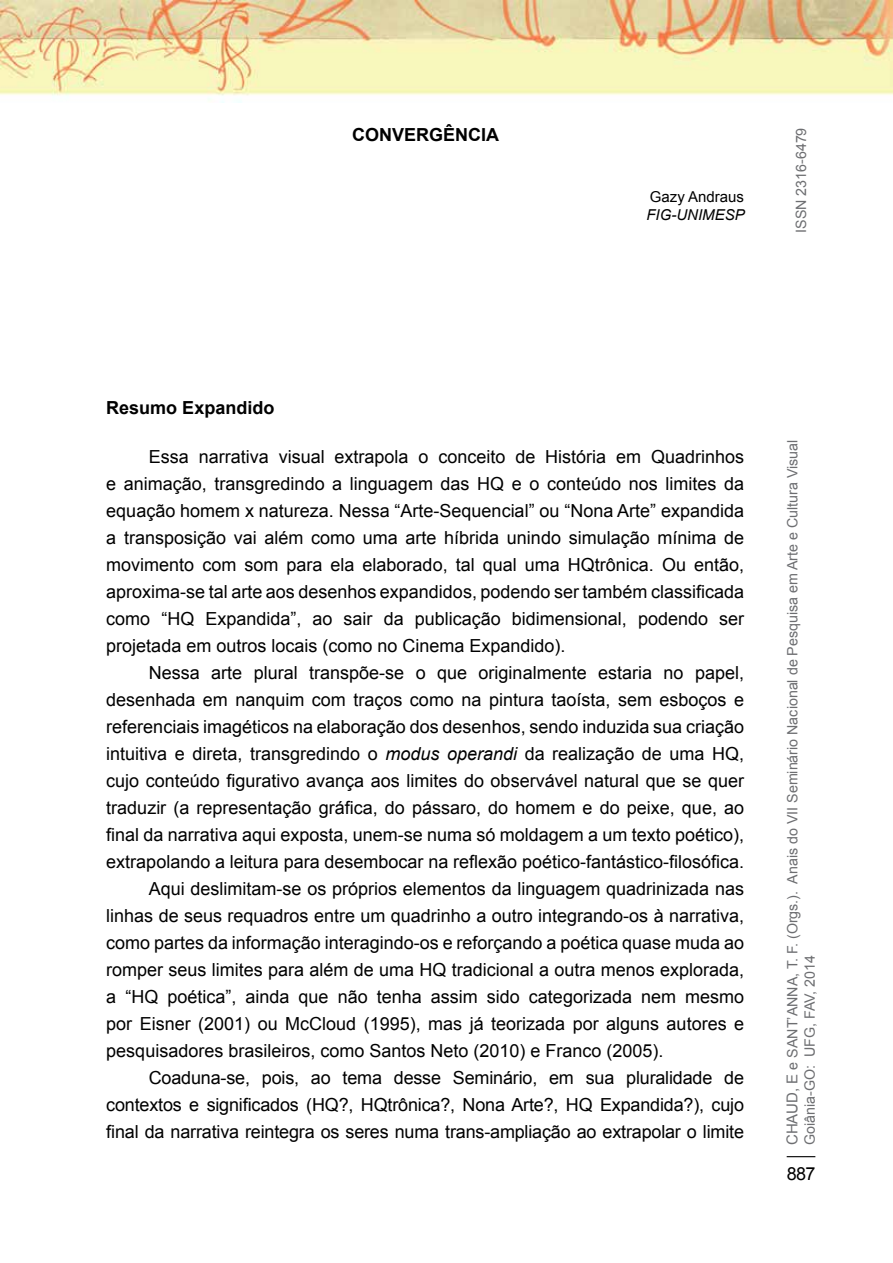
<style>
.page{position:relative;width:893px;height:1263px;background:#fff}
.page>*{position:absolute;margin:0;border:0;box-sizing:border-box;transform-origin:0 0}
.t1{font:18px/27px "Arial";color:#000;text-align:justify}
.t2{font:700 18px "Arial";color:#000}
.t3{font:15px "Arial";color:#000}
.t4{font:italic 15px "Arial";color:#000}
.t5{font:14.25px/17.1px "Arial";color:#6d6e71}
.s1{font-style:italic}
.s2{font-size:15px}
</style>
<div class="page">
<svg style="left:787px;top:1156px;width:28px;height:1px"></svg>
<img style="left:0;top:0;width:893px;height:102px">
<p class="t2" style="left:352px;top:122px;width:149px">CONVERGÊNCIA</p>
<p class="t3" style="left:650px;top:187px;width:96px">Gazy Andraus</p>
<p class="t4" style="left:646px;top:205px;width:100px">FIG-UNIMESP</p>
<p class="t5" style="left:793px;top:233px;width:107px;rotate:-90deg">ISSN 2316-6479</p>
<p class="t2" style="left:106px;top:396px;width:170px">Resumo Expandido</p>
<p class="t1" style="left:106px;top:443px;width:639px;text-indent:43px">Essa narrativa visual extrapola o conceito de História em Quadrinhos e animação, transgredindo a linguagem das HQ e o conteúdo nos limites da equação homem x natureza. Nessa “Arte-Sequencial” ou “Nona Arte” expandida a transposição vai além como uma arte híbrida unindo simulação mínima de movimento com som para ela elaborado, tal qual uma HQtrônica. Ou então, aproxima-se tal arte aos desenhos expandidos, podendo ser também classificada como “HQ Expandida”, ao sair da publicação bidimensional, podendo ser projetada em outros locais (como no Cinema Expandido).</p>
<p class="t1" style="left:149px;top:659px;width:597px">Nessa arte plural transpõe-se o que originalmente estaria no papel,</p>
<p class="t1" style="left:106px;top:686px;width:639px">desenhada em nanquim com traços como na pintura taoísta, sem esboços e</p>
<p class="t1" style="left:106px;top:713px;width:639px">referenciais imagéticos na elaboração dos desenhos, sendo induzida sua criação</p>
<p class="t1" style="left:106px;top:740px;width:639px">intuitiva e direta, transgredindo o <span class="s1">modus operandi</span> da realização de uma HQ,</p>
<p class="t1" style="left:106px;top:767px;width:639px">cujo conteúdo figurativo avança aos limites do observável natural que se quer</p>
<p class="t1" style="left:106px;top:794px;width:639px">traduzir (a representação gráfica, do pássaro, do homem e do peixe, que, ao</p>
<p class="t1" style="left:106px;top:821px;width:639px">final da narrativa aqui exposta, unem-se numa só moldagem a um texto poético),</p>
<p class="t1" style="left:106px;top:848px;width:639px">extrapolando a leitura para desembocar na reflexão poético-fantástico-filosófica.</p>
<p class="t1" style="left:149px;top:875px;width:597px">Aqui deslimitam-se os próprios elementos da linguagem quadrinizada nas</p>
<p class="t1" style="left:106px;top:902px;width:639px">linhas de seus requadros entre um quadrinho a outro integrando-os à narrativa,</p>
<p class="t1" style="left:106px;top:929px;width:639px">como partes da informação interagindo-os e reforçando a poética quase muda ao</p>
<p class="t1" style="left:106px;top:956px;width:639px">romper seus limites para além de uma HQ tradicional a outra menos explorada,</p>
<p class="t1" style="left:106px;top:983px;width:639px">a “HQ poética”, ainda que não tenha assim sido categorizada nem mesmo</p>
<p class="t1" style="left:106px;top:1010px;width:639px">por Eisner (2001) ou McCloud (1995), mas já teorizada por alguns autores e</p>
<p class="t1" style="left:106px;top:1037px;width:559px">pesquisadores brasileiros, como Santos Neto (2010) e Franco (2005).</p>
<p class="t1" style="left:149px;top:1064px;width:597px">Coaduna-se, pois, ao tema desse Seminário, em sua pluralidade de</p>
<p class="t1" style="left:106px;top:1091px;width:639px">contextos e significados (HQ?, HQtrônica?, Nona Arte?, HQ Expandida?), cujo</p>
<p class="t1" style="left:106px;top:1118px;width:639px">final da narrativa reintegra os seres numa trans-ampliação ao extrapolar o limite</p>
<p class="t5" style="left:784px;top:1145px;width:707px;rotate:-90deg"><span class="s2">Chaud, E</span> e Sant’Anna, T. F. (Orgs.). Anais do VII Seminário Nacional de Pesquisa em Arte e Cultura Visual<br>Goiânia-GO: U FG, FAV, 2014</p>
<p class="t1" style="left:787px;top:1160px;width:30px">887</p>
</div>
